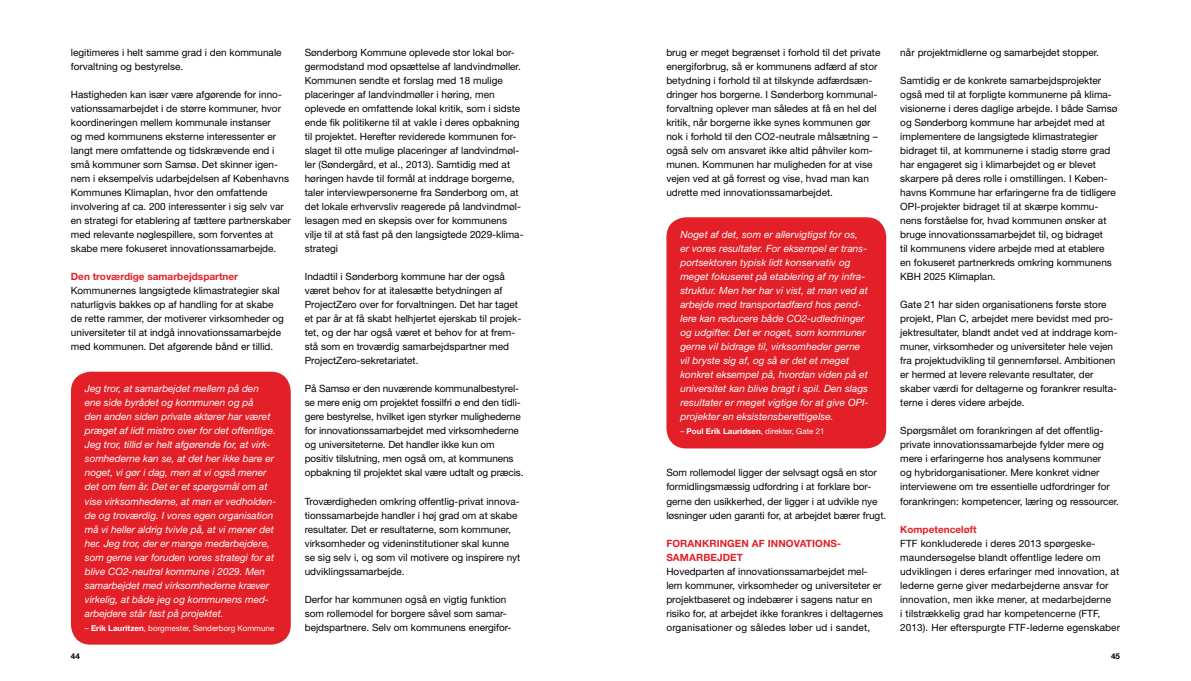
<style>
.page{position:relative;width:1191px;height:681px;background:#fff}
.page>*{position:absolute;margin:0;border:0;box-sizing:border-box;transform-origin:0 0}
.t1{font:10px/14px "Helvetica Neue LT";color:#000}
.t2{font:italic 10px/14px "Helvetica Neue LT";color:#fff}
.t3{font:700 10px/14px "Helvetica Neue LT";color:#e31f27}
.t4{font:8px "Helvetica Neue LT";color:#fff}
.t5{font:700 8px "Helvetica Neue LT";color:#000}
.s1{font-weight:700}
</style>
<div class="page">
<div style="left:666px;top:217px;width:220px;height:231px;background:#e31f27;border-radius:20px"></div>
<div style="left:71px;top:371px;width:220px;height:273px;background:#e31f27;border-radius:20px"></div>
<p class="t1" style="left:71px;top:45px;width:212px">legitimeres i helt samme grad i den kommunale forvaltning og bestyrelse.</p>
<p class="t1" style="left:71px;top:87px;width:221px">Hastigheden kan især være afgørende for inno&shy;vationssamarbejdet i de større kommuner, hvor koordineringen mellem kommunale instanser<br>og med kommunens eksterne interessenter er langt mere omfattende og tidskrævende end i små kommuner som Samsø. Det skinner igen&shy;nem i eksempelvis udarbejdelsen af Københavns Kommunes Klimaplan, hvor den omfattende involvering af ca. 200 interessenter i sig selv var en strategi for etablering af tættere partnerskaber med relevante nøglespillere, som forventes at skabe mere fokuseret innovationssamarbejde.</p>
<p class="t3" style="left:71px;top:269px;width:169px">Den troværdige samarbejdspartner</p>
<p class="t1" style="left:71px;top:283px;width:215px">Kommunernes langsigtede klimastrategier skal naturligvis bakkes op af handling for at skabe de rette rammer, der motiverer virksomheder og universiteter til at indgå innovationssamarbejde med kommunen. Det afgørende bånd er tillid.</p>
<p class="t2" style="left:85px;top:381px;width:193px">Jeg tror, at samarbejdet mellem på den ene side byrådet og kommunen og på<br>den anden siden private aktører har været præget af lidt mistro over for det offentlige.<br>Jeg tror, tillid er helt afgørende for, at virk&shy;somhederne kan se, at det her ikke bare er noget, vi gør i dag, men at vi også mener det om fem år. Det er et spørgsmål om at vise virksomhederne, at man er vedholden&shy;de og troværdig. I vores egen organisation må vi heller aldrig tvivle på, at vi mener det her. Jeg tror, der er mange medarbejdere, som gerne var foruden vores strategi for at blive CO2-neutral kommune i 2029. Men samarbejdet med virksomhederne kræver virkelig, at både jeg og kommunens med&shy;arbejdere står fast på projektet.</p>
<p class="t4" style="left:85px;top:622px;width:191px">– <span class="s1">Erik Lauritzen</span>, borgmester, Sønderborg Kommune</p>
<p class="t1" style="left:305px;top:45px;width:220px">Sønderborg Kommune oplevede stor lokal bor&shy;germodstand mod opsættelse af landvindmøller.<br>Kommunen sendte et forslag med 18 mulige placeringer af landvindmøller i høring, men oplevede en omfattende lokal kritik, som i sidste ende fik politikerne til at vakle i deres opbakning til projektet. Herefter reviderede kommunen for&shy;slaget til otte mulige placeringer af landvindmøl&shy;ler (Søndergård, et al., 2013). Samtidig med at høringen havde til formål at inddrage borgerne, taler interviewpersonerne fra Sønderborg om, at det lokale erhvervsliv reagerede på landvindmøl&shy;lesagen med en skepsis over for kommunens vilje til at stå fast på den langsigtede 2029-klima&shy;strategi</p>
<p class="t1" style="left:305px;top:269px;width:218px">Indadtil i Sønderborg kommune har der også været behov for at italesætte betydningen af ProjectZero over for forvaltningen. Det har taget et par år at få skabt helhjertet ejerskab til projek&shy;tet, og der har også været et behov for at frem&shy;stå som en troværdig samarbejdspartner med ProjectZero-sekretariatet.</p>
<p class="t1" style="left:305px;top:381px;width:220px">På Samsø er den nuværende kommunalbestyrel&shy;se mere enig om projektet fossilfri ø end den tidli&shy;gere bestyrelse, hvilket igen styrker mulighederne for innovationssamarbejdet med virksomhederne og universiteterne. Det handler ikke kun om positiv tilslutning, men også om, at kommunens opbakning til projektet skal være udtalt og præcis.</p>
<p class="t1" style="left:305px;top:493px;width:217px">Troværdigheden omkring offentlig-privat innova&shy;tionssamarbejde handler i høj grad om at skabe resultater. Det er resultaterne, som kommuner, virksomheder og videninstitutioner skal kunne se sig selv i, og som vil motivere og inspirere nyt udviklingssamarbejde.</p>
<p class="t1" style="left:305px;top:591px;width:208px">Derfor har kommunen også en vigtig funktion som rollemodel for borgere såvel som samar&shy;bejdspartnere. Selv om kommunens energifor-</p>
<p class="t1" style="left:666px;top:45px;width:215px">brug er meget begrænset i forhold til det private energiforbrug, så er kommunens adfærd af stor betydning i forhold til at tilskynde adfærdsæn&shy;dringer hos borgerne. I Sønderborg kommunal&shy;forvaltning oplever man således at få en hel del kritik, når borgerne ikke synes kommunen gør nok i forhold til den CO2-neutrale målsætning – også selv om ansvaret ikke altid påhviler kom&shy;munen. Kommunen har muligheden for at vise vejen ved at gå forrest og vise, hvad man kan udrette med innovationssamarbejdet.</p>
<p class="t2" style="left:680px;top:227px;width:190px">Noget af det, som er allervigtigst for os, er vores resultater. For eksempel er trans&shy;portsektoren typisk lidt konservativ og meget fokuseret på etablering af ny infra&shy;struktur. Men her har vi vist, at man ved at arbejde med transportadfærd hos pend&shy;lere kan reducere både CO2-udledninger og udgifter. Det er noget, som kommuner gerne vil bidrage til, virksomheder gerne vil bryste sig af, og så er det et meget konkret eksempel på, hvordan viden på et universitet kan blive bragt i spil. Den slags resultater er meget vigtige for at give OPI&shy;projekter en eksistensberettigelse.</p>
<p class="t4" style="left:680px;top:426px;width:146px">– <span class="s1">Poul Erik Lauridsen</span>, direktør, Gate 21</p>
<p class="t1" style="left:666px;top:465px;width:221px">Som rollemodel ligger der selvsagt også en stor formidlingsmæssig udfordring i at forklare bor&shy;gerne den usikkerhed, der ligger i at udvikle nye løsninger uden garanti for, at arbejdet bærer frugt.</p>
<p class="t3" style="left:666px;top:535px;width:176px">FORANKRINGEN AF INNOVATIONS-<br>SAMARBEJDET</p>
<p class="t1" style="left:666px;top:563px;width:218px">Hovedparten af innovationssamarbejdet mel&shy;lem kommuner, virksomheder og universiteter er projektbaseret og indebærer i sagens natur en risiko for, at arbejdet ikke forankres i deltagernes organisationer og således løber ud i sandet,</p>
<p class="t1" style="left:900px;top:45px;width:200px">når projektmidlerne og samarbejdet stopper.</p>
<p class="t1" style="left:900px;top:73px;width:219px">Samtidig er de konkrete samarbejdsprojekter også med til at forpligte kommunerne på klima&shy;visionerne i deres daglige arbejde. I både Samsø og Sønderborg kommune har arbejdet med at implementere de langsigtede klimastrategier bidraget til, at kommunerne i stadig større grad har engageret sig i klimarbejdet og er blevet skarpere på deres rolle i omstillingen. I Køben&shy;havns Kommune har erfaringerne fra de tidligere OPI-projekter bidraget til at skærpe kommu&shy;nens forståelse for, hvad kommunen ønsker at bruge innovationssamarbejdet til, og bidraget<br>til kommunens videre arbejde med at etablere en fokuseret partnerkreds omkring kommunens KBH 2025 Klimaplan.</p>
<p class="t1" style="left:900px;top:297px;width:219px">Gate 21 har siden organisationens første store projekt, Plan C, arbejdet mere bevidst med pro&shy;jektresultater, blandt andet ved at inddrage kom&shy;muner, virksomheder og universiteter hele vejen fra projektudvikling til gennemførsel. Ambitionen er hermed at levere relevante resultater, der skaber værdi for deltagerne og forankrer resulta&shy;terne i deres videre arbejde.</p>
<p class="t1" style="left:900px;top:423px;width:220px">Spørgsmålet om forankringen af det offentlig&shy;private innovationssamarbejde fylder mere og mere i erfaringerne hos analysens kommuner<br>og hybridorganisationer. Mere konkret vidner interviewene om tre essentielle udfordringer for forankringen: kompetencer, læring og ressourcer.</p>
<p class="t3" style="left:900px;top:521px;width:78px">Kompetenceløft</p>
<p class="t1" style="left:900px;top:535px;width:221px">FTF konkluderede i deres 2013 spørgeske&shy;maundersøgelse blandt offentlige ledere om udviklingen i deres erfaringer med innovation, at lederne gerne giver medarbejderne ansvar for innovation, men ikke mener, at medarbejderne<br>i tilstrækkelig grad har kompetencerne (FTF, 2013). Her efterspurgte FTF-lederne egenskaber</p>
<p class="t5" style="left:71px;top:650px;width:11px">44</p>
<p class="t5" style="left:1111px;top:650px;width:11px">45</p>
</div>
